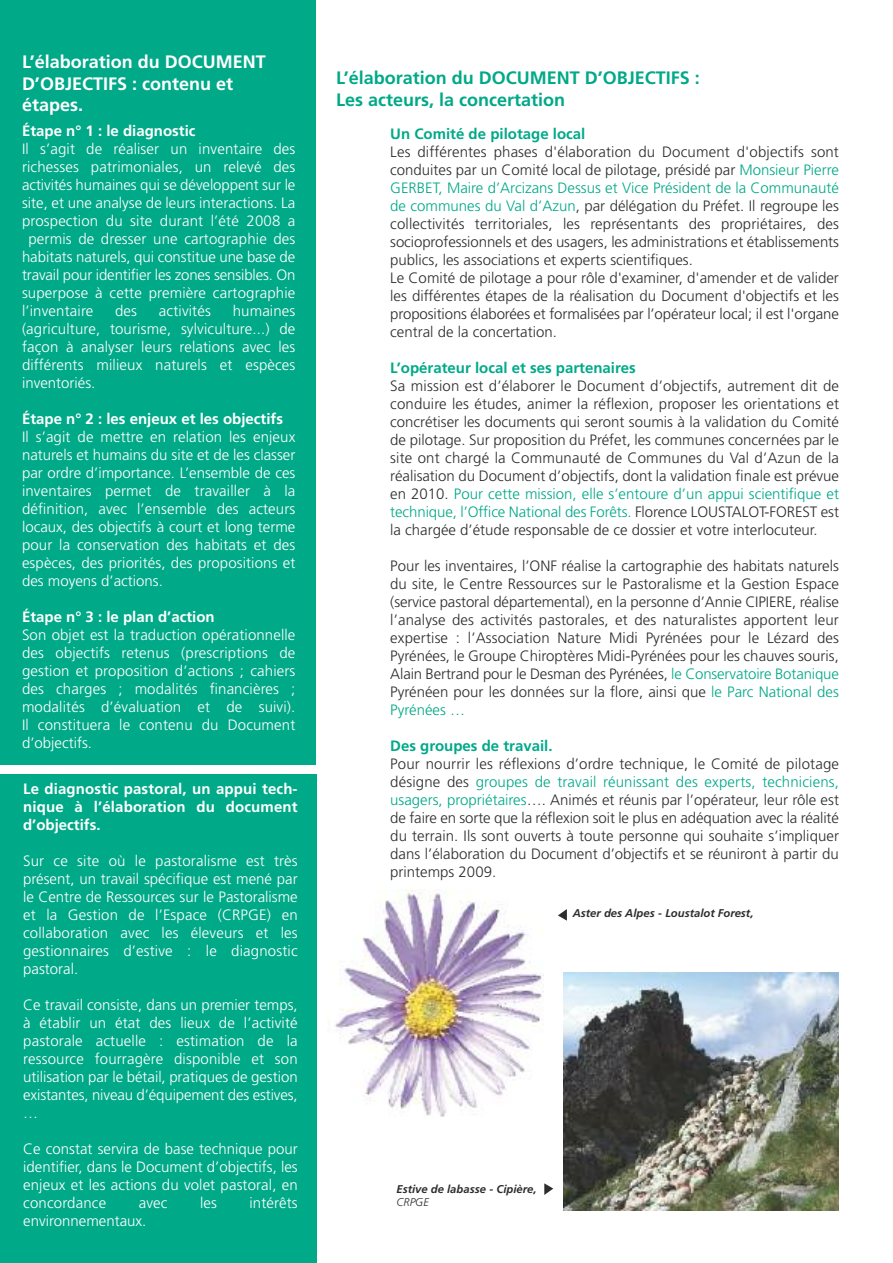
<style>
.page{position:relative;width:893px;height:1263px;background:#fff}
.page>*{position:absolute;margin:0;border:0;box-sizing:border-box;transform-origin:0 0}
.t1{font:700 18px/21.6px "Frutiger LT Std";color:#00a988}
.t2{font:700 18px/21.6px "Frutiger LT Std";color:#fff}
.t3{font:300 15px/18px "Frutiger LT Std";color:#2e2d2d;text-align:justify}
.t4{font:300 15px/18px "Frutiger LT Std";letter-spacing:.01em;color:#fff;text-align:justify}
.t5{font:700 15px/18px "Frutiger LT Std";color:#fff;text-align:justify}
.t6{font:700 15px "Frutiger LT Std";color:#00a988}
.t7{font:300 15px "Frutiger LT Std";letter-spacing:-.01em;color:#fff}
.t8{font:italic 700 11.25px "Frutiger LT Std";color:#2e2d2d}
.t9{font:italic 300 11.25px "Frutiger LT Std";color:#2e2d2d}
.s1{color:#00a988}
</style>
<div class="page">
<img style="left:327px;top:889px;width:217px;height:228px">
<div style="left:0;top:774px;width:317px;height:489px;background:#00a988"></div>
<div style="left:0;top:0;width:316px;height:765px;background:#00a988"></div>
<img style="left:563px;top:973px;width:276px;height:237px">
<svg style="left:558px;top:909px;width:9px;height:12px"></svg>
<svg style="left:544px;top:1183px;width:9px;height:12px"></svg>
<p class="t2" style="left:22px;top:52px;width:245px">L’élaboration du DOCUMENT<br>D’OBJECTIFS : contenu et étapes.</p>
<p class="t5" style="left:22px;top:123px;width:175px">Étape n° 1 : le diagnostic</p>
<p class="t4" style="left:22px;top:141px;width:275px">Il s’agit de réaliser un inventaire des</p>
<p class="t4" style="left:22px;top:159px;width:275px">richesses patrimoniales, un relevé des</p>
<p class="t4" style="left:22px;top:177px;width:275px">activités humaines qui se développent sur le</p>
<p class="t4" style="left:22px;top:195px;width:275px">site, et une analyse de leurs interactions. La</p>
<p class="t4" style="left:22px;top:213px;width:275px">prospection du site durant l’été 2008 a</p>
<p class="t4" style="left:28px;top:231px;width:268px">permis de dresser une cartographie des</p>
<p class="t4" style="left:22px;top:249px;width:275px">habitats naturels, qui constitue une base de</p>
<p class="t7" style="left:22px;top:269px;width:275px">travail pour identifier les zones sensibles. On</p>
<p class="t4" style="left:22px;top:285px;width:275px">superpose à cette première cartographie</p>
<p class="t4" style="left:22px;top:303px;width:73px">l’inventaire</p>
<p class="t4" style="left:115px;top:303px;width:23px">des</p>
<p class="t4" style="left:159px;top:303px;width:54px">activités</p>
<p class="t4" style="left:22px;top:303px;width:275px;text-indent:211px">humaines (agriculture, tourisme, sylviculture...) de façon à analyser leurs relations avec les différents milieux naturels et espèces inventoriés.</p>
<p class="t5" style="left:22px;top:411px;width:263px">Étape n° 2 : les enjeux et les objectifs</p>
<p class="t4" style="left:22px;top:429px;width:275px">Il s’agit de mettre en relation les enjeux naturels et humains du site et de les classer par ordre d’importance. L’ensemble de ces inventaires permet de travailler à la définition, avec l’ensemble des acteurs locaux, des objectifs à court et long terme pour la conservation des habitats et des espèces, des priorités, des propositions et des moyens d’actions.</p>
<p class="t5" style="left:22px;top:609px;width:194px">Étape n° 3 : le plan d’action</p>
<p class="t4" style="left:22px;top:627px;width:275px">Son objet est la traduction opérationnelle des objectifs retenus (prescriptions de gestion et proposition d’actions ; cahiers des charges ; modalités financières ; modalités d’évaluation et de suivi).<br>Il constituera le contenu du Document d’objectifs.</p>
<p class="t5" style="left:23px;top:781px;width:276px">Le diagnostic pastoral, un appui tech&shy;nique à l’élaboration du document d’objectifs.</p>
<p class="t4" style="left:23px;top:853px;width:276px">Sur ce site où le pastoralisme est très présent, un travail spécifique est mené par le Centre de Ressources sur le Pastoralisme et la Gestion de l’Espace (CRPGE) en collaboration avec les éleveurs et les gestionnaires d’estive : le diagnostic pastoral.</p>
<p class="t4" style="left:23px;top:997px;width:276px">Ce travail consiste, dans un premier temps, à établir un état des lieux de l’activité pastorale actuelle : estimation de la ressource fourragère disponible et son utilisation par le bétail, pratiques de gestion existantes, niveau d’équipement des estives, …</p>
<p class="t4" style="left:23px;top:1141px;width:276px">Ce constat servira de base technique pour identifier, dans le Document d’objectifs, les enjeux et les actions du volet pastoral, en concordance</p>
<p class="t4" style="left:139px;top:1195px;width:30px">avec</p>
<p class="t4" style="left:200px;top:1195px;width:18px">les</p>
<p class="t4" style="left:249px;top:1195px;width:50px">intérêts</p>
<p class="t4" style="left:23px;top:1213px;width:125px">environnementaux.</p>
<p class="t1" style="left:336px;top:68px;width:365px">L’élaboration du DOCUMENT D’OBJECTIFS :<br>Les acteurs, la concertation</p>
<p class="t6" style="left:390px;top:127px;width:197px">Un Comité de pilotage local</p>
<p class="t3" style="left:390px;top:144px;width:450px;text-align:left">Les différentes phases d'élaboration du Document d'objectifs sont conduites par un Comité local de pilotage, présidé par <span class="s1">Monsieur Pierre GERBET, Maire d’Arcizans Dessus et Vice Président de la Communauté de communes du Val d’Azun</span>, par délégation du Préfet. Il regroupe les collectivités territoriales, les représentants des propriétaires, des socioprofessionnels et des usagers, les administrations et établissements publics, les associations et experts scientifiques.<br>Le Comité de pilotage a pour rôle d'examiner, d'amender et de valider les différentes étapes de la réalisation du Document d'objectifs et les propositions élaborées et formalisées par l’opérateur local; il est l'organe central de la concertation.</p>
<p class="t6" style="left:390px;top:361px;width:247px">L’opérateur local et ses partenaires</p>
<p class="t3" style="left:390px;top:378px;width:450px">Sa mission est d’élaborer le Document d’objectifs, autrement dit de conduire les études, animer la réflexion, proposer les orientations et concrétiser les documents qui seront soumis à la validation du Comité de pilotage. Sur proposition du Préfet, les communes concernées par le site ont chargé la Communauté de Communes du Val d’Azun de la réalisation du Document d’objectifs, dont la validation finale est prévue en 2010. <span class="s1">Pour cette mission, elle s’entoure d’un appui scientifique et technique, l’Office National des Forêts.</span> Florence LOUSTALOT-FOREST est la chargée d’étude responsable de ce dossier et votre interlocuteur.</p>
<p class="t3" style="left:390px;top:558px;width:450px">Pour les inventaires, l’ONF réalise la cartographie des habitats naturels du site, le Centre Ressources sur le Pastoralisme et la Gestion Espace (service pastoral départemental), en la personne d’Annie CIPIERE, réalise l’analyse des activités pastorales, et des naturalistes apportent leur expertise : l’Association Nature Midi Pyrénées pour le Lézard des Pyrénées, le Groupe Chiroptères Midi-Pyrénées pour les chauves souris, Alain Bertrand pour le Desman des Pyrénées, <span class="s1">le Conservatoire Botanique </span>Pyrénéen pour les données sur la flore, ainsi que <span class="s1">le Parc National des Pyrénées …</span></p>
<p class="t6" style="left:390px;top:739px;width:164px">Des groupes de travail.</p>
<p class="t3" style="left:390px;top:756px;width:450px">Pour nourrir les réflexions d’ordre technique, le Comité de pilotage désigne des <span class="s1">groupes de travail réunissant des experts, techniciens, usagers, propriétaires</span>…. Animés et réunis par l’opérateur, leur rôle est de faire en sorte que la réflexion soit le plus en adéquation avec la réalité du terrain. Ils sont ouverts à toute personne qui souhaite s’impliquer dans l’élaboration du Document d’objectifs et se réuniront à partir du printemps 2009.</p>
<p class="t8" style="left:573px;top:908px;width:182px">Aster des Alpes - Loustalot Forest,</p>
<p class="t8" style="left:396px;top:1184px;width:142px">Estive de labasse - Cipière,</p>
<p class="t9" style="left:396px;top:1197px;width:34px">CRPGE</p>
</div>
